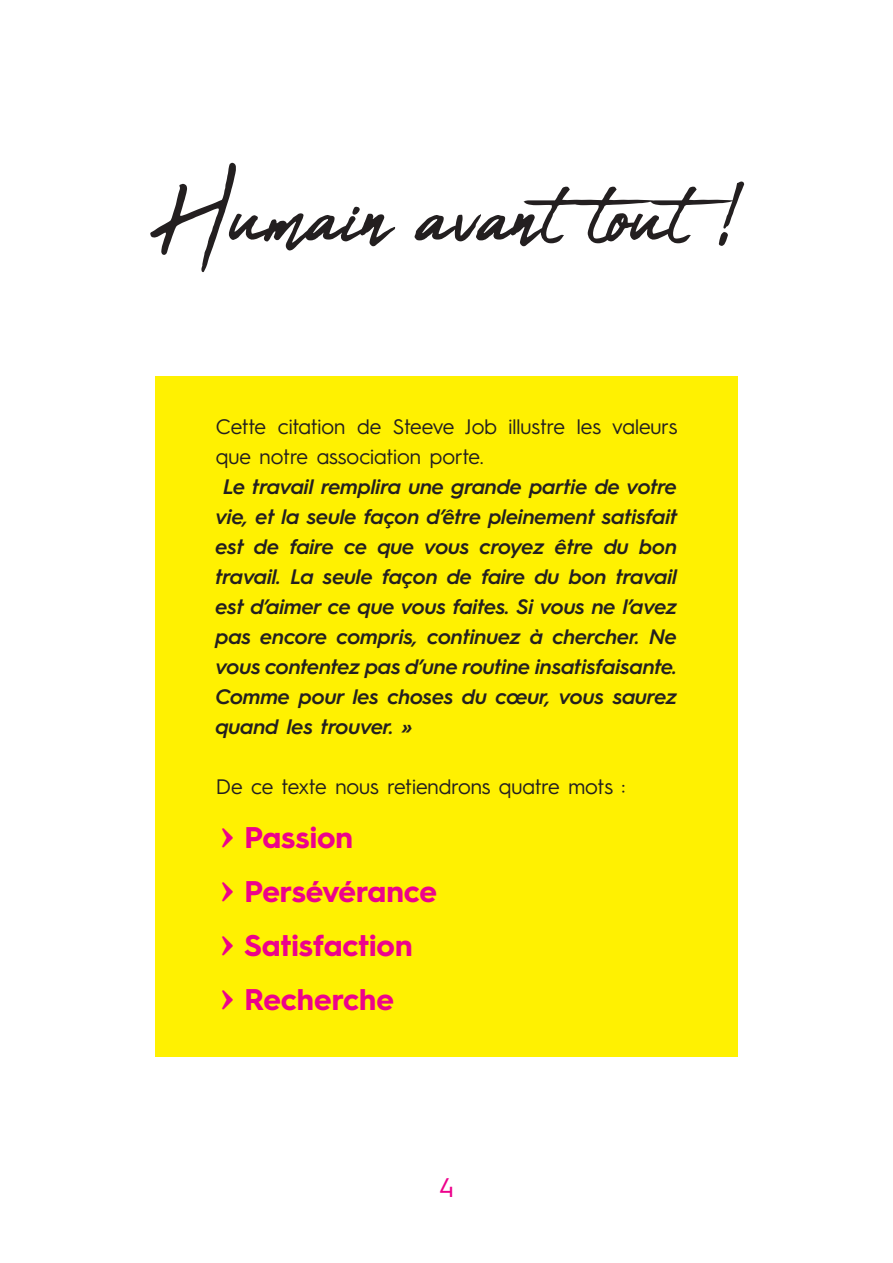
<style>
.page{position:relative;width:893px;height:1263px;background:#fff}
.page>*{position:absolute;margin:0;border:0;box-sizing:border-box;transform-origin:0 0}
.t1{font:700 30px/54px "Hurme Geometric Sans 3";color:#ed028c}
.t2{font:27px "Hurme Geometric Sans 3";color:#ed028c}
.t3{font:italic 600 21px/30px "Hurme Geometric Sans 3";color:#231f20;text-align:justify}
.t4{font:21px/30px "Hurme Geometric Sans 3";color:#231f20}
</style>
<div class="page">
<div style="left:155px;top:377px;width:583px;height:680px;background:#fff101"></div>
<svg style="left:150px;top:163px;width:245px;height:109px"></svg>
<svg style="left:414px;top:181px;width:330px;height:65px"></svg>
<p class="t4" style="left:216px;top:410px;width:463px">Cette citation de Steeve Job illustre les valeurs que notre association porte.</p>
<p class="t3" style="left:216px;top:470px;width:463px;text-indent:8px">Le travail remplira une grande partie de votre vie, et la seule façon d’être pleinement satisfait est de faire ce que vous croyez être du bon travail. La seule façon de faire du bon travail est d’aimer ce que vous faites. Si vous ne l’avez pas encore compris, continuez à chercher. Ne vous contentez pas d’une routine insatisfaisante.<br>Comme pour les choses du cœur, vous saurez quand les trouver. »</p>
<p class="t4" style="left:216px;top:770px;width:411px">De ce texte nous retiendrons quatre mots :</p>
<h1 class="t1" style="left:245px;top:809px;width:194px">Passion<br>Persévérance<br>Satisfaction<br>Recherche</h1>
<p class="t2" style="left:439px;top:1169px;width:17px">4</p>
</div>
